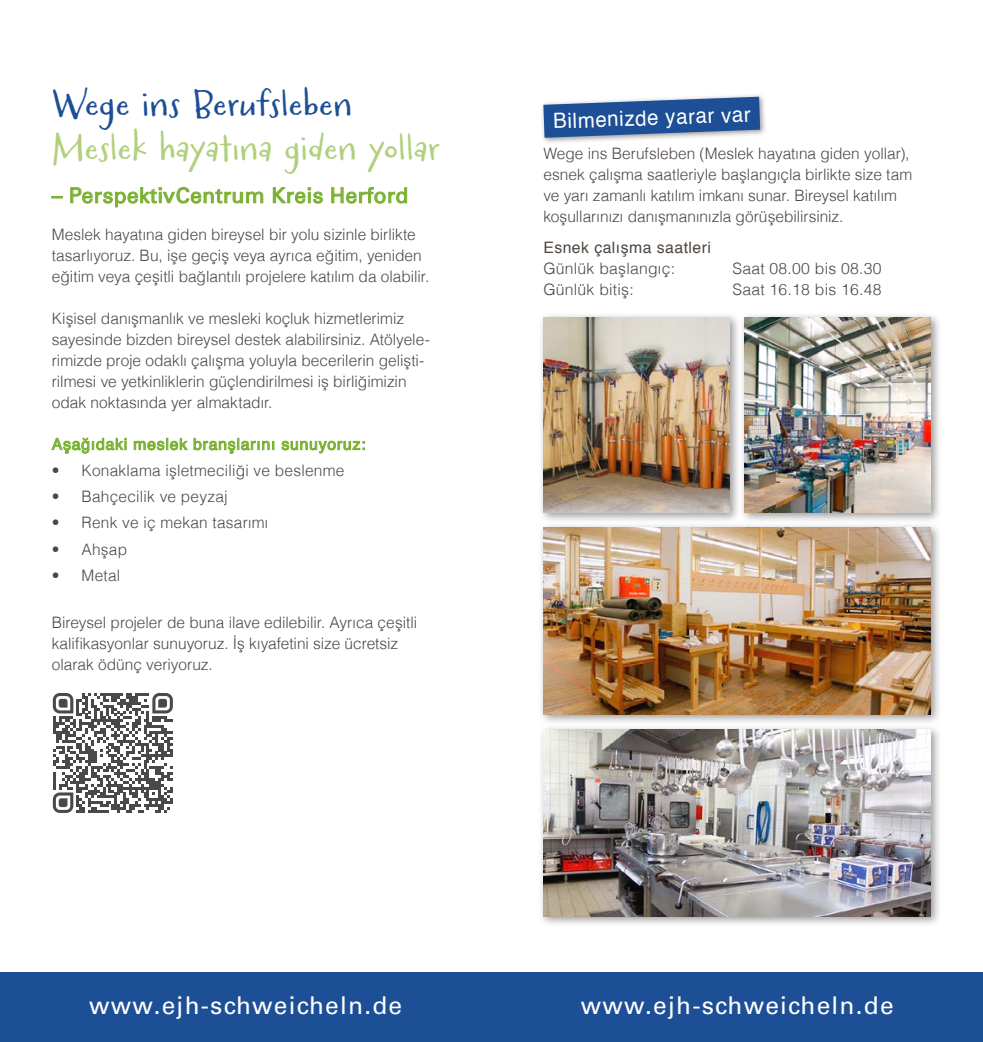
<style>
.page{position:relative;width:983px;height:1042px;background:#fff}
.page>*{position:absolute;margin:0;border:0;box-sizing:border-box;transform-origin:0 0}
.t1{font:36.57px "Carrotflower";color:#b1d07b;scale:.94 1}
.t2{font:36.57px "Carrotflower";color:#1d4f96;scale:.95 1}
.t3{font:24.5px "Univers LT Std";letter-spacing:.05em;color:#fff}
.t4{font:21px "Univers LT Std";letter-spacing:.02em;color:#7ab131}
.t5{font:21px "Helvetica";color:#fff}
.t6{font:300 15.75px/21px "Helvetica";color:#4d4641}
.t7{font:15.75px "Helvetica";letter-spacing:.05em;color:#7ab131}
.t8{font:15.75px "Helvetica";letter-spacing:.03em;color:#4d4641}
</style>
<div class="page">
<div style="left:0;top:972px;width:982px;height:70px;background:#1d4f96"></div>
<svg style="left:51px;top:186px;width:357px;height:22px"></svg>
<svg style="left:52px;top:438px;width:74px;height:15px"></svg>
<svg style="left:134px;top:438px;width:54px;height:12px"></svg>
<svg style="left:194px;top:438px;width:80px;height:15px"></svg>
<svg style="left:281px;top:441px;width:83px;height:12px"></svg>
<div style="left:539px;top:93px;width:228px;height:52px;background:#000;opacity:.4"></div>
<svg style="left:543px;top:97px;width:217px;height:41px;background:#446ca5"></svg>
<div style="left:537px;top:522px;width:404px;height:204px;background:#000;opacity:.4"></div>
<img style="left:543px;top:527px;width:387px;height:187px">
<div style="left:537px;top:723px;width:404px;height:204px;background:#000;opacity:.4"></div>
<img style="left:543px;top:729px;width:387px;height:187px">
<div style="left:738px;top:312px;width:203px;height:212px;background:#000;opacity:.4"></div>
<img style="left:744px;top:317px;width:186px;height:196px">
<div style="left:537px;top:312px;width:203px;height:212px;background:#000;opacity:.4"></div>
<img style="left:543px;top:317px;width:186px;height:196px">
<svg style="left:53px;top:693px;width:120px;height:120px"></svg>
<h1 class="t2" style="left:52px;top:83px;width:319px">Wege ins Berufsleben</h1>
<h1 class="t1" style="left:52px;top:126px;width:415px">Meslek hayatına giden yollar</h1>
<h3 class="t4" style="left:52px;top:183px;width:358px">– PerspektivCentrum Kreis Herford</h3>
<p class="t6" style="left:52px;top:222px;width:379px">Meslek hayatına giden bireysel bir yolu sizinle birlikte tasarlıyoruz. Bu, işe geçiş veya ayrıca eğitim, yeniden eğitim veya çeşitli bağlantılı projelere katılım da olabilir.</p>
<p class="t6" style="left:52px;top:306px;width:379px">Kişisel danışmanlık ve mesleki koçluk hizmetlerimiz sayesinde bizden bireysel destek alabilirsiniz. Atölyele&shy;rimizde proje odaklı çalışma yoluyla becerilerin gelişti&shy;rilmesi ve yetkinliklerin güçlendirilmesi iş birliğimizin odak noktasında yer almaktadır.</p>
<p class="t7" style="left:52px;top:432px;width:315px">Aşağıdaki meslek branşlarını sunuyoruz:</p>
<p class="t6" style="left:52px;top:459px;width:294px">• Konaklama işletmeciliği ve beslenme</p>
<p class="t6" style="left:52px;top:485px;width:177px">• Bahçecilik ve peyzaj</p>
<p class="t6" style="left:52px;top:511px;width:218px">• Renk ve iç mekan tasarımı</p>
<p class="t6" style="left:52px;top:537px;width:77px">• Ahşap</p>
<p class="t6" style="left:52px;top:564px;width:70px">• Metal</p>
<p class="t6" style="left:52px;top:611px;width:367px">Bireysel projeler de buna ilave edilebilir. Ayrıca çeşitli kalifikasyonlar sunuyoruz. İş kıyafetini size ücretsiz olarak ödünç veriyoruz.</p>
<h3 class="t5" style="left:552px;top:105px;width:199px;rotate:-2deg">Bilmenizde yarar var</h3>
<p class="t6" style="left:543px;top:142px;width:370px">Wege ins Berufsleben (Meslek hayatına giden yollar), esnek çalışma saatleriyle başlangıçla birlikte size tam ve yarı zamanlı katılım imkanı sunar. Bireysel katılım koşullarınızı danışmanınızla görüşebilirsiniz.</p>
<p class="t8" style="left:543px;top:236px;width:169px">Esnek çalışma saatleri</p>
<p class="t6" style="left:543px;top:257px;width:133px">Günlük başlangıç:</p>
<p class="t6" style="left:732px;top:257px;width:150px">Saat 08.00 bis 08.30</p>
<p class="t6" style="left:543px;top:278px;width:92px">Günlük bitiş:</p>
<p class="t6" style="left:732px;top:278px;width:150px">Saat 16.18 bis 16.48</p>
<h2 class="t3" style="left:89px;top:991px;width:314px">www.ejh-schweicheln.de</h2>
<h2 class="t3" style="left:580px;top:991px;width:314px">www.ejh-schweicheln.de</h2>
</div>
